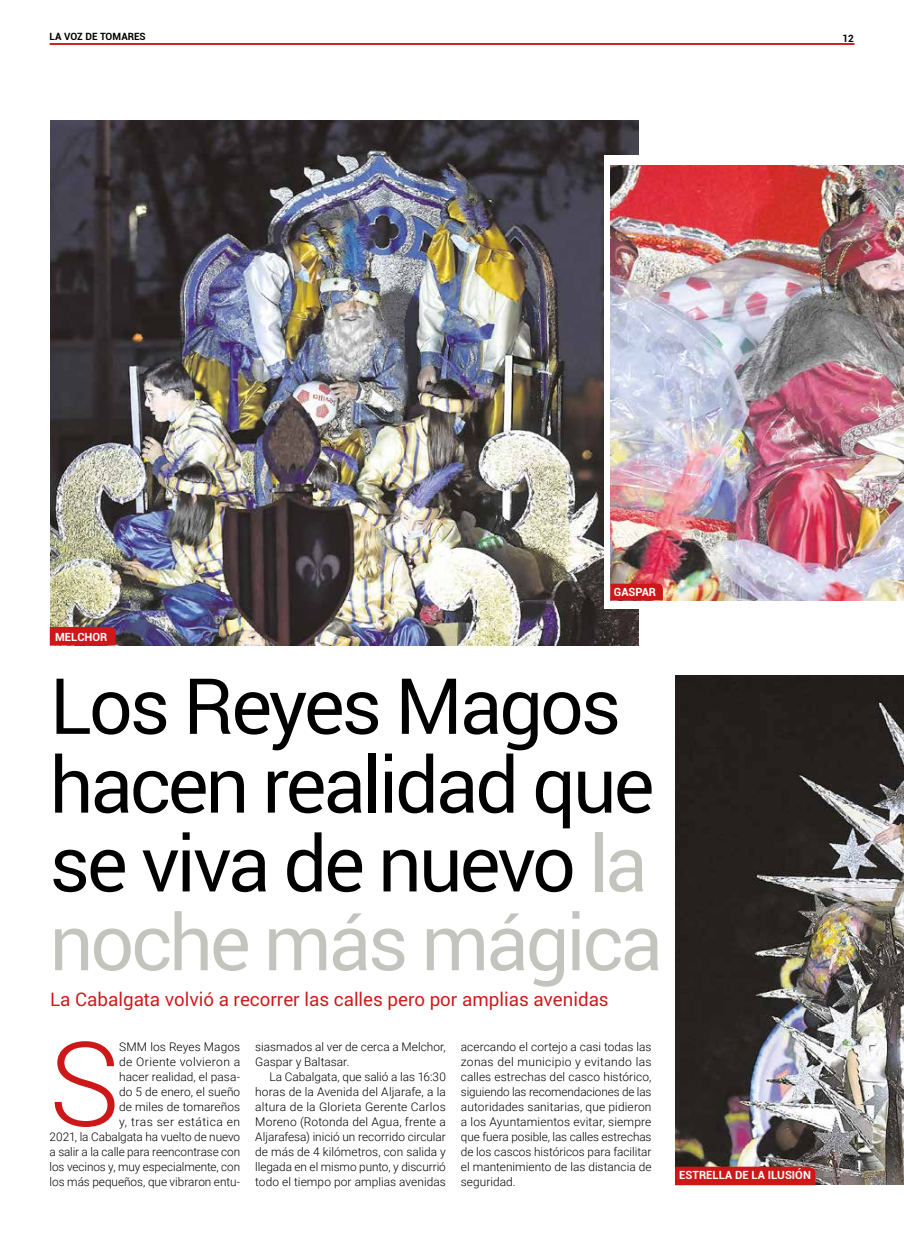
<style>
.page{position:relative;width:904px;height:1234px;background:#fff}
.page>*{position:absolute;margin:0;border:0;box-sizing:border-box;transform-origin:0 0}
.t1{font:300 117.38px "Roboto";color:#cd1719}
.t2{font:77.5px/78.8px "Roboto";letter-spacing:-.04em;color:#000}
.t3{font:18.75px "Roboto";color:#cd1719}
.t4{font:300 11.88px/15px "Roboto";color:#000;text-align:justify}
.t5{font:700 11.25px "Roboto";color:#fff}
.t6{font:700 10px "Roboto";color:#000}
.s1{color:#c4c4be}
</style>
<div class="page">
<hr style="left:50px;top:43px;width:804px;height:2px;background:#cd1719">
<img style="left:50px;top:120px;width:588px;height:525px">
<div style="left:604px;top:155px;width:131px;height:453px;background:#fff"></div>
<img style="left:610px;top:165px;width:294px;height:435px">
<svg style="left:50px;top:626px;width:66px;height:19px"></svg>
<svg style="left:610px;top:583px;width:53px;height:17px"></svg>
<img style="left:675px;top:675px;width:229px;height:508px">
<svg style="left:675px;top:1165px;width:140px;height:19px;background:#c52021"></svg>
<p class="t6" style="left:50px;top:30px;width:98px">LA VOZ DE TOMARES</p>
<p class="t6" style="left:842px;top:31px;width:13px">12</p>
<p class="t5" style="left:55px;top:629px;width:54px">MELCHOR</p>
<p class="t5" style="left:614px;top:584px;width:44px">GASPAR</p>
<h2 class="t2" style="left:50px;top:664px;width:614px">Los Reyes Magos hacen realidad que se viva de nuevo <span class="s1">la noche más mágica</span></h2>
<h3 class="t3" style="left:50px;top:985px;width:560px">La Cabalgata volvió a recorrer las calles pero por amplias avenidas</h3>
<h1 class="t1" style="left:50px;top:1001px;width:71px">S</h1>
<p class="t4" style="left:50px;top:1038px;width:192px;text-align:right">SMM los Reyes Magos<br>de Oriente volvieron a<br>hacer realidad, el pasa-<br>do 5 de enero, el sueño<br>de miles de tomareños<br>y, tras ser estática en<br>2021, la Cabalgata ha vuelto de nuevo a salir a la calle para reencontrase con los vecinos y, muy especialmente, con los más pequeños, que vibraron entu-</p>
<p class="t4" style="left:255px;top:1038px;width:192px">siasmados al ver de cerca a Melchor,<br>Gaspar y Baltasar.</p>
<p class="t4" style="left:255px;top:1068px;width:192px;text-indent:14px">La Cabalgata, que salió a las 16:30 horas de la Avenida del Aljarafe, a la altura de la Glorieta Gerente Carlos Moreno (Rotonda del Agua, frente a Aljarafesa) inició un recorrido circular de más de 4 kilómetros, con salida y llegada en el mismo punto, y discurrió todo el tiempo por amplias avenidas</p>
<p class="t4" style="left:461px;top:1038px;width:192px">acercando el cortejo a casi todas las zonas del municipio y evitando las calles estrechas del casco histórico, siguiendo las recomendaciones de las autoridades sanitarias, que pidieron a los Ayuntamientos evitar, siempre que fuera posible, las calles estrechas de los cascos históricos para facilitar el mantenimiento de las distancia de seguridad.</p>
<p class="t5" style="left:679px;top:1166px;width:133px">ESTRELLA DE LA ILUSIÓN</p>
</div>
